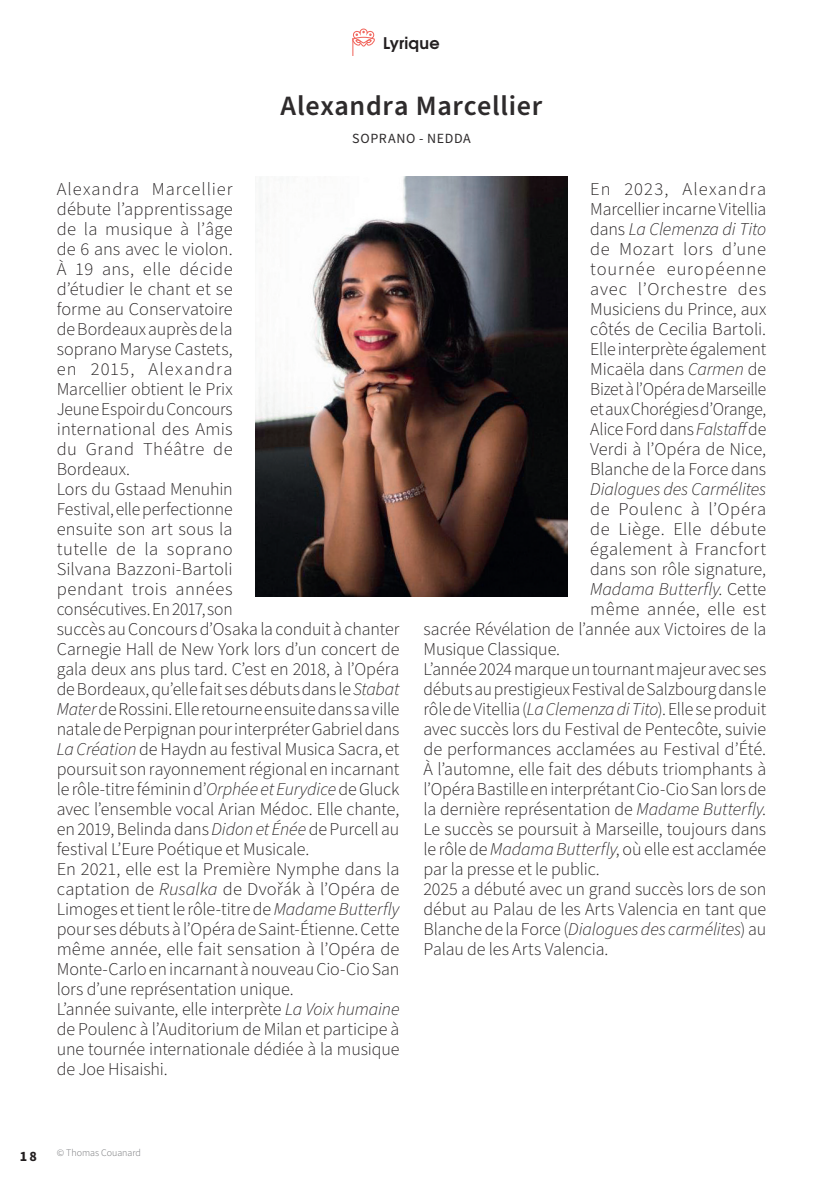
<style>
.page{position:relative;width:823px;height:1191px;background:#fff}
.page>*{position:absolute;margin:0;border:0;box-sizing:border-box;transform-origin:0 0}
.t1{font:600 28px "Source Sans Pro";letter-spacing:.025em;color:#2e2b2c}
.t2{font:300 18px/20px "Source Sans Pro";letter-spacing:-.005em;color:#231f20}
.t3{font:italic 300 18px "Source Sans Pro";letter-spacing:-.005em;color:#231f20}
.t4{font:300 18px "Source Sans Pro";letter-spacing:.025em;color:#231f20}
.t5{font:300 18px "Source Sans Pro";letter-spacing:.015em;color:#231f20}
.t6{font:300 18px "Source Sans Pro";letter-spacing:.03em;color:#231f20}
.t7{font:700 16px "Te X Gyre Adventor";letter-spacing:.01em;color:#231f20}
.t8{font:14px "Source Sans Pro";letter-spacing:.045em;color:#2e2b2c}
.t9{font:700 14px "Source Sans Pro";color:#231f20}
.t10{font:300 10px "Source Sans Pro";color:#6c6d70}
.s1{font-style:italic}
.s2{font-style:normal}
</style>
<div class="page">
<svg style="left:352px;top:28px;width:23px;height:28px"></svg>
<img style="left:255px;top:177px;width:312px;height:419px">
<p class="t7" style="left:383px;top:29px;width:58px">Lyrique</p>
<h1 class="t1" style="left:280px;top:86px;width:263px">Alexandra Marcellier</h1>
<p class="t8" style="left:352px;top:128px;width:120px">SOPRANO - NEDDA</p>
<p class="t2" style="left:57px;top:180px;width:344px">Alexandra Marcellier<br>débute l’apprentissage<br>de la musique à l’âge<br>de 6 ans avec le violon.<br>À 19 ans, elle décide<br>d’étudier le chant et se<br>forme au Conservatoire<br>de Bordeaux auprès de la<br>soprano Maryse Castets,<br>en 2015, Alexandra<br>Marcellier obtient le Prix<br>Jeune Espoir du Concours<br>international des Amis<br>du Grand Théâtre de<br>Bordeaux.<br>Lors du Gstaad Menuhin<br>Festival, elle perfectionne<br>ensuite son art sous la<br>tutelle de la soprano<br>Silvana Bazzoni-Bartoli<br>pendant trois années<br>consécutives. En 2017, son<br>succès au Concours d’Osaka la conduit à chanter Carnegie Hall de New York lors d’un concert de gala deux ans plus tard. C’est en 2018, à l’Opéra de Bordeaux, qu’elle fait ses débuts dans le <span class="s1">Stabat Mater</span> de Rossini. Elle retourne ensuite dans sa ville natale de Perpignan pour interpréter Gabriel dans <span class="s1">La Création</span> de Haydn au festival Musica Sacra, et poursuit son rayonnement régional en incarnant le rôle-titre féminin d’<span class="s1">Orphée et Eurydice</span> de Gluck avec l’ensemble vocal Arian Médoc. Elle chante, en 2019, Belinda dans <span class="s1">Didon et Énée</span> de Purcell au festival L’Eure Poétique et Musicale.<br>En 2021, elle est la Première Nymphe dans la captation de <span class="s1">Rusalka</span> de Dvořák à l’Opéra de Limoges et tient le rôle-titre de <span class="s1">Madame Butterfly </span>pour ses débuts à l’Opéra de Saint-Étienne. Cette même année, elle fait sensation à l’Opéra de Monte-Carlo en incarnant à nouveau Cio-Cio San lors d’une représentation unique.<br>L’année suivante, elle interprète <span class="s1">La Voix humaine </span>de Poulenc à l’Auditorium de Milan et participe à une tournée internationale dédiée à la musique de Joe Hisaishi.</p>
<p class="t2" style="left:590px;top:180px;width:177px;text-align:justify">En 2023, Alexandra Marcellier incarne Vitellia dans <span class="s1">La Clemenza di Tito </span>de Mozart lors d’une tournée européenne avec l’Orchestre des Musiciens du Prince, aux côtés de Cecilia Bartoli.<br>Elle interprète également Micaëla dans <span class="s1">Carmen</span> de Bizet à l’Opéra de Marseille et aux Chorégies d’Orange, Alice Ford dans <span class="s1">Falstaff</span> de Verdi à l’Opéra de Nice, Blanche de la Force dans</p>
<p class="t3" style="left:590px;top:477px;width:177px">Dialogues des Carmélites</p>
<p class="t6" style="left:590px;top:497px;width:177px">de Poulenc à l’Opéra</p>
<p class="t4" style="left:590px;top:517px;width:177px">de Liège. Elle débute</p>
<p class="t5" style="left:590px;top:537px;width:177px">également à Francfort</p>
<p class="t2" style="left:590px;top:560px;width:177px">dans son rôle signature,</p>
<p class="t3" style="left:590px;top:577px;width:177px">Madama Butterfly<span class="s2">. Cette</span></p>
<p class="t4" style="left:590px;top:597px;width:177px">même année, elle est</p>
<p class="t2" style="left:423px;top:620px;width:344px">sacrée Révélation de l’année aux Victoires de la</p>
<p class="t2" style="left:423px;top:640px;width:138px">Musique Classique.</p>
<p class="t2" style="left:423px;top:660px;width:344px">L’année 2024 marque un tournant majeur avec ses</p>
<p class="t2" style="left:423px;top:680px;width:344px">débuts au prestigieux Festival de Salzbourg dans le</p>
<p class="t2" style="left:423px;top:700px;width:344px">rôle de Vitellia (<span class="s1">La Clemenza di Tito</span>). Elle se produit</p>
<p class="t2" style="left:423px;top:720px;width:344px">avec succès lors du Festival de Pentecôte, suivie</p>
<p class="t2" style="left:423px;top:740px;width:344px">de performances acclamées au Festival d’Été.</p>
<p class="t2" style="left:423px;top:760px;width:344px">À l’automne, elle fait des débuts triomphants à</p>
<p class="t2" style="left:423px;top:780px;width:344px">l’Opéra Bastille en interprétant Cio-Cio San lors de</p>
<p class="t2" style="left:423px;top:800px;width:344px">la dernière représentation de <span class="s1">Madame Butterfly</span>.</p>
<p class="t2" style="left:423px;top:820px;width:344px">Le succès se poursuit à Marseille, toujours dans</p>
<p class="t2" style="left:423px;top:840px;width:344px">le rôle de <span class="s1">Madama Butterfly</span>, où elle est acclamée</p>
<p class="t2" style="left:423px;top:860px;width:178px">par la presse et le public.</p>
<p class="t2" style="left:423px;top:880px;width:344px">2025 a débuté avec un grand succès lors de son</p>
<p class="t2" style="left:423px;top:900px;width:344px">début au Palau de les Arts Valencia en tant que</p>
<p class="t3" style="left:423px;top:917px;width:344px"><span class="s2">Blanche de la Force (</span>Dialogues des carmélites<span class="s2">) au</span></p>
<p class="t2" style="left:423px;top:940px;width:186px">Palau de les Arts Valencia.</p>
<p class="t9" style="left:20px;top:1146px;width:19px">18</p>
<p class="t10" style="left:57px;top:1145px;width:86px">© Thomas Couanard</p>
</div>
